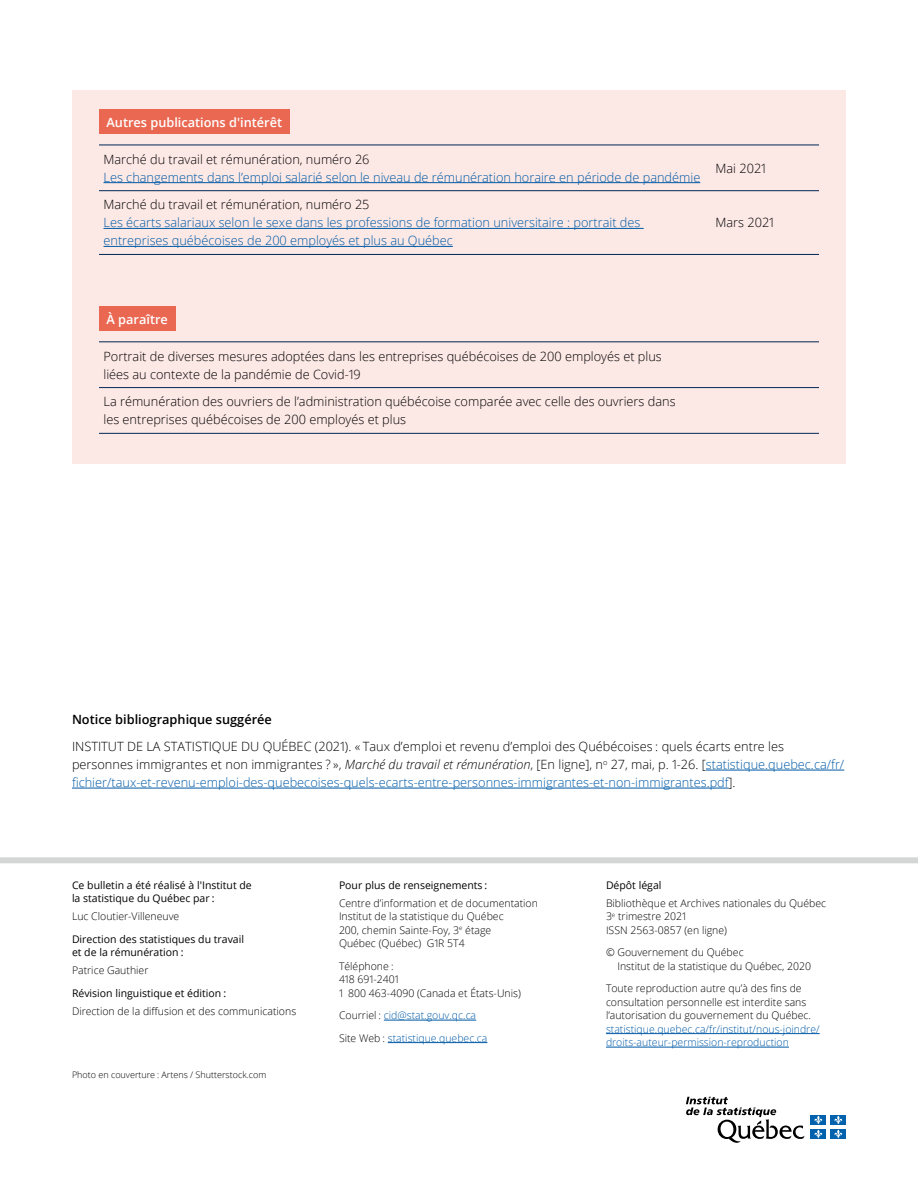
<style>
.page{position:relative;width:918px;height:1188px;background:#fff}
.page>*{position:absolute;margin:0;border:0;box-sizing:border-box;transform-origin:0 0}
.Texte_courant_-_alig{font:300 12.75px/18px "Open Sans";color:#000}
.Texte_courant_-_alig-2{font:300 12.75px/18px "Open Sans";color:#005aa6}
.Titre_encadré_-_arri{font:600 12.75px "Open Sans";color:#fff}
.Titre_03_-_sans_flèc{font:600 12.75px "Open Sans";color:#000}
.Crédits{font:300 10.5px/13.5px "Open Sans";color:#000}
.Crédits_-_titres{font:10.5px/13.5px "Open Sans";color:#000}
.Crédits-2{font:300 10.5px "Open Sans";color:#005aa6}
.Crédits_photo{font:300 9px "Open Sans";color:#000}
.s1{color:#000}
.s2{font-style:italic}
.s3{color:#005aa6}
</style>
<div class="page">
<div style="left:72px;top:90px;width:774px;height:374px;background:#fce8e5"></div>
<div style="left:99px;top:110px;width:191px;height:24px;background:#ea6852"></div>
<hr style="left:99px;top:145px;width:612px;height:1px;background:#002856">
<hr style="left:711px;top:145px;width:108px;height:1px;background:#002856">
<hr style="left:99px;top:190px;width:612px;height:1px;background:#002856">
<hr style="left:711px;top:190px;width:108px;height:1px;background:#002856">
<hr style="left:99px;top:254px;width:612px;height:1px;background:#002856">
<hr style="left:711px;top:254px;width:108px;height:1px;background:#002856">
<hr style="left:104px;top:182px;width:596px;height:1px;background:#005aa6">
<hr style="left:104px;top:228px;width:540px;height:1px;background:#005aa6">
<hr style="left:104px;top:246px;width:349px;height:1px;background:#005aa6">
<div style="left:99px;top:306px;width:76px;height:25px;background:#ea6852"></div>
<hr style="left:99px;top:342px;width:612px;height:1px;background:#002856">
<hr style="left:711px;top:342px;width:108px;height:1px;background:#002856">
<hr style="left:99px;top:387px;width:612px;height:1px;background:#002856">
<hr style="left:711px;top:387px;width:108px;height:1px;background:#002856">
<hr style="left:99px;top:433px;width:612px;height:1px;background:#002856">
<hr style="left:711px;top:433px;width:108px;height:1px;background:#002856">
<hr style="left:706px;top:770px;width:138px;height:1px;background:#005aa6">
<hr style="left:72px;top:788px;width:657px;height:1px;background:#005aa6">
<hr style="left:384px;top:1020px;width:92px;height:1px;background:#005aa6">
<hr style="left:388px;top:1042px;width:99px;height:1px;background:#005aa6">
<hr style="left:606px;top:1033px;width:214px;height:1px;background:#005aa6">
<hr style="left:606px;top:1047px;width:183px;height:1px;background:#005aa6">
<div style="left:0;top:857px;width:918px;height:6px;background:#d4d5d5"></div>
<svg style="left:686px;top:1097px;width:119px;height:46px"></svg>
<div style="left:811px;top:1115px;width:15px;height:10px;background:#0062ad"></div>
<svg style="left:814px;top:1116px;width:9px;height:8px"></svg>
<div style="left:831px;top:1115px;width:15px;height:10px;background:#0062ad"></div>
<svg style="left:834px;top:1116px;width:8px;height:8px"></svg>
<div style="left:811px;top:1129px;width:15px;height:10px;background:#0062ad"></div>
<svg style="left:814px;top:1130px;width:9px;height:8px"></svg>
<div style="left:831px;top:1129px;width:15px;height:10px;background:#0062ad"></div>
<svg style="left:834px;top:1130px;width:8px;height:8px"></svg>
<p class="Titre_encadré_-_arri" style="left:106px;top:113px;width:177px">Autres publications d'intérêt</p>
<p class="Texte_courant_-_alig-2" style="left:104px;top:150px;width:598px"><span class="s1">Marché du travail et rémunération, numéro 26<br></span>Les changements dans l’emploi salarié selon le niveau de rémunération horaire en période de pandémie</p>
<p class="Texte_courant_-_alig" style="left:716px;top:159px;width:52px">Mai 2021</p>
<p class="Texte_courant_-_alig-2" style="left:104px;top:195px;width:539px"><span class="s1">Marché du travail et rémunération, numéro 25<br></span>Les écarts salariaux selon le sexe dans les professions de formation universitaire : portrait des entreprises québécoises de 200 employés et plus au Québec</p>
<p class="Texte_courant_-_alig" style="left:716px;top:213px;width:60px">Mars 2021</p>
<p class="Titre_encadré_-_arri" style="left:106px;top:310px;width:63px">À paraître</p>
<p class="Texte_courant_-_alig" style="left:104px;top:347px;width:560px">Portrait de diverses mesures adoptées dans les entreprises québécoises de 200 employés et plus liées au contexte de la pandémie de Covid-19</p>
<p class="Texte_courant_-_alig" style="left:104px;top:392px;width:574px">La rémunération des ouvriers de l’administration québécoise comparée avec celle des ouvriers dans les entreprises québécoises de 200 employés et plus</p>
<p class="Titre_03_-_sans_flèc" style="left:72px;top:711px;width:201px">Notice bibliographique suggérée</p>
<p class="Texte_courant_-_alig" style="left:72px;top:737px;width:774px">INSTITUT DE LA STATISTIQUE DU QUÉBEC (2021). « Taux d’emploi et revenu d’emploi des Québécoises : quels écarts entre les personnes immigrantes et non immigrantes ? », <span class="s2">Marché du travail et rémunération</span>, [En ligne], n<sup>o</sup> 27, mai, p. 1-26. [<span class="s3">statistique.quebec.ca/fr/ fichier/taux-et-revenu-emploi-des-quebecoises-quels-ecarts-entre-personnes-immigrantes-et-non-immigrantes.pdf</span>].</p>
<p class="Crédits_-_titres" style="left:72px;top:878px;width:181px">Ce bulletin a été réalisé à l'Institut de la statistique du Québec par :</p>
<p class="Crédits" style="left:72px;top:909px;width:109px">Luc Cloutier-Villeneuve</p>
<p class="Crédits_-_titres" style="left:72px;top:932px;width:174px">Direction des statistiques du travail et de la rémunération :</p>
<p class="Crédits" style="left:72px;top:963px;width:78px">Patrice Gauthier</p>
<p class="Crédits_-_titres" style="left:72px;top:986px;width:156px">Révision linguistique et édition :</p>
<p class="Crédits" style="left:72px;top:1004px;width:226px">Direction de la diffusion et des communications</p>
<p class="Crédits_photo" style="left:72px;top:1068px;width:196px">Photo en couverture : Artens / Shutterstock.com</p>
<p class="Crédits_-_titres" style="left:339px;top:878px;width:150px">Pour plus de renseignements :</p>
<p class="Crédits" style="left:339px;top:896px;width:200px">Centre d’information et de documentation Institut de la statistique du Québec<br>200, chemin Sainte-Foy, 3<sup>e</sup> étage<br>Québec (Québec) G1R 5T4</p>
<p class="Crédits" style="left:339px;top:959px;width:183px">Téléphone :<br>418 691-2401<br>1 800 463-4090 (Canada et États-Unis)</p>
<p class="Crédits-2" style="left:339px;top:1008px;width:139px"><span class="s1">Courriel :</span> cid@stat.gouv.qc.ca</p>
<p class="Crédits-2" style="left:339px;top:1031px;width:150px"><span class="s1">Site Web :</span> statistique.quebec.ca</p>
<p class="Crédits_-_titres" style="left:606px;top:878px;width:57px">Dépôt légal</p>
<p class="Crédits" style="left:606px;top:896px;width:222px">Bibliothèque et Archives nationales du Québec<br>3<sup>e</sup> trimestre 2021<br>ISSN 2563-0857 (en ligne)</p>
<p class="Crédits" style="left:617px;top:945px;width:195px;text-indent:-11px">© Gouvernement du Québec<br>Institut de la statistique du Québec, 2020</p>
<p class="Crédits" style="left:606px;top:981px;width:215px">Toute reproduction autre qu’à des fins de consultation personnelle est interdite sans l’autorisation du gouvernement du Québec. <span class="s3">statistique.quebec.ca/fr/institut/nous-joindre/ droits-auteur-permission-reproduction</span></p>
</div>
